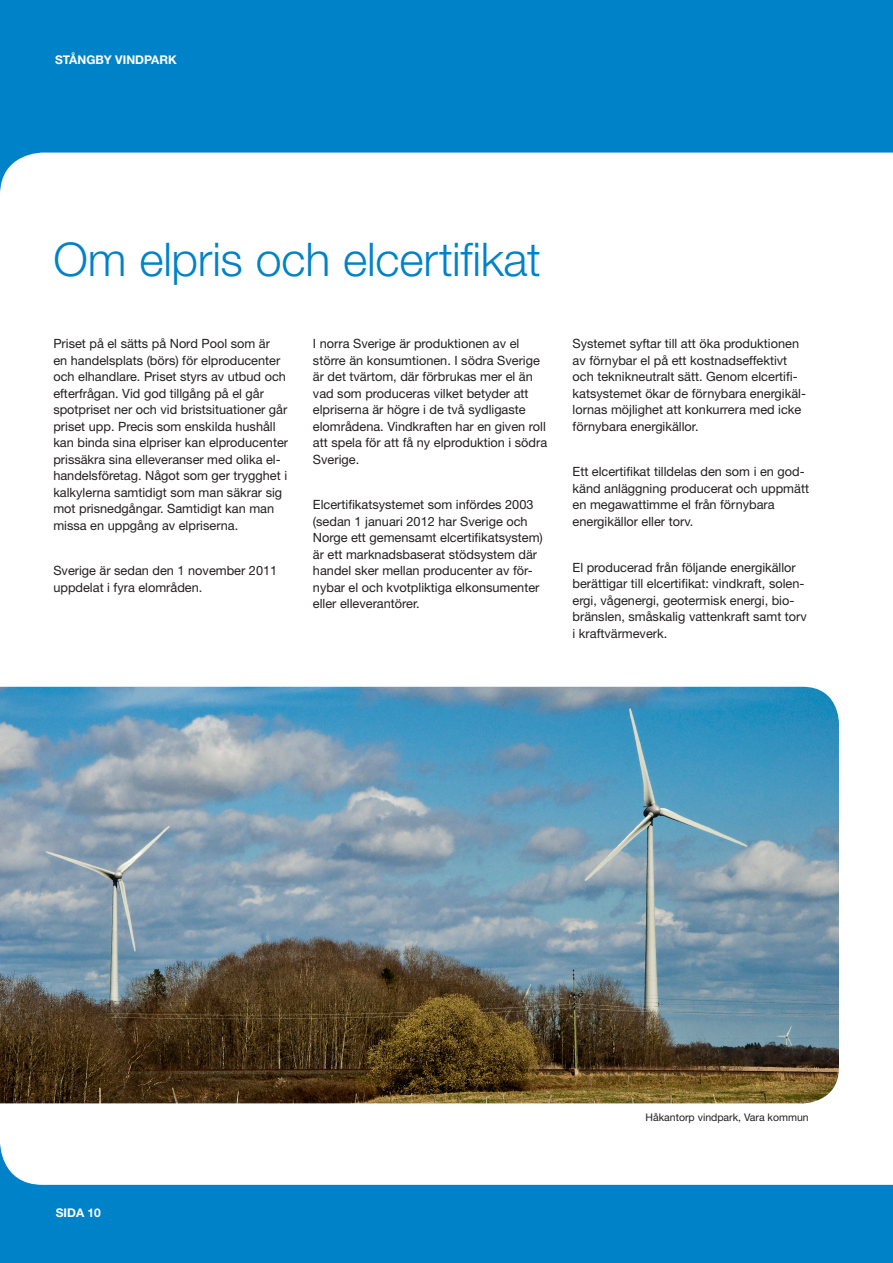
<style>
.page{position:relative;width:893px;height:1263px;background:#0082c9}
.page>*{position:absolute;margin:0;border:0;box-sizing:border-box;transform-origin:0 0}
.Eolus_Rubrik{font:300 46.5px "Helvetica Neue LT Std";letter-spacing:-.005em;color:#0082c9}
.Eolus_brödtext{font:12.75px/16.5px "Helvetica Neue LT Std";color:#231f20}
.t1{font:700 12px "Helvetica Neue LT Std";color:#fff}
.Eolus_bildtext{font:10.5px "Helvetica Neue LT Std";color:#231f20}
</style>
<div class="page">
<div style="left:0;top:153px;width:893px;height:1032px;background:#fff"></div>
<img style="left:0;top:687px;width:839px;height:416px">
<p class="t1" style="left:55px;top:52px;width:123px">STÅNGBY VINDPARK</p>
<p class="Eolus_Rubrik" style="left:53px;top:231px;width:489px">Om elpris och elcertifikat</p>
<p class="Eolus_brödtext" style="left:53px;top:335px;width:236px">Priset på el sätts på Nord Pool som är<br>en handelsplats (börs) för elproducenter och elhandlare. Priset styrs av utbud och efterfrågan. Vid god tillgång på el går spotpriset ner och vid bristsituationer går priset upp. Precis som enskilda hushåll kan binda sina elpriser kan elproducenter prissäkra sina elleveranser med olika el&shy;handelsföretag. Något som ger trygghet i kalkylerna samtidigt som man säkrar sig mot prisnedgångar. Samtidigt kan man missa en uppgång av elpriserna.</p>
<p class="Eolus_brödtext" style="left:53px;top:562px;width:225px">Sverige är sedan den 1 november 2011 uppdelat i fyra elområden.</p>
<p class="Eolus_brödtext" style="left:313px;top:335px;width:236px">I norra Sverige är produktionen av el större än konsumtionen. I södra Sverige är det tvärtom, där förbrukas mer el än vad som produceras vilket betyder att elpriserna är högre i de två sydligaste elområdena. Vindkraften har en given roll att spela för att få ny elproduktion i södra Sverige.</p>
<p class="Eolus_brödtext" style="left:313px;top:496px;width:231px">Elcertifikatsystemet som infördes 2003 (sedan 1 januari 2012 har Sverige och Norge ett gemensamt elcertifikatsystem) är ett marknadsbaserat stödsystem där handel sker mellan producenter av för&shy;nybar el och kvotpliktiga elkonsumenter eller elleverantörer.</p>
<p class="Eolus_brödtext" style="left:573px;top:335px;width:235px">Systemet syftar till att öka produktionen av förnybar el på ett kostnadseffektivt och teknikneutralt sätt. Genom elcertifi&shy;katsystemet ökar de förnybara energikäl&shy;lornas möjlighet att konkurrera med icke förnybara energikällor.</p>
<p class="Eolus_brödtext" style="left:573px;top:463px;width:238px">Ett elcertifikat tilldelas den som i en god&shy;känd anläggning producerat och uppmätt en megawattimme el från förnybara energikällor eller torv.</p>
<p class="Eolus_brödtext" style="left:573px;top:559px;width:236px">El producerad från följande energikällor berättigar till elcertifikat: vindkraft, solen&shy;ergi, vågenergi, geotermisk energi, bio&shy;bränslen, småskalig vattenkraft samt torv i kraftvärmeverk.</p>
<p class="t1" style="left:56px;top:1205px;width:47px">SIDA 10</p>
<p class="Eolus_bildtext" style="left:646px;top:1111px;width:165px">Håkantorp vindpark, Vara kommun</p>
</div>
